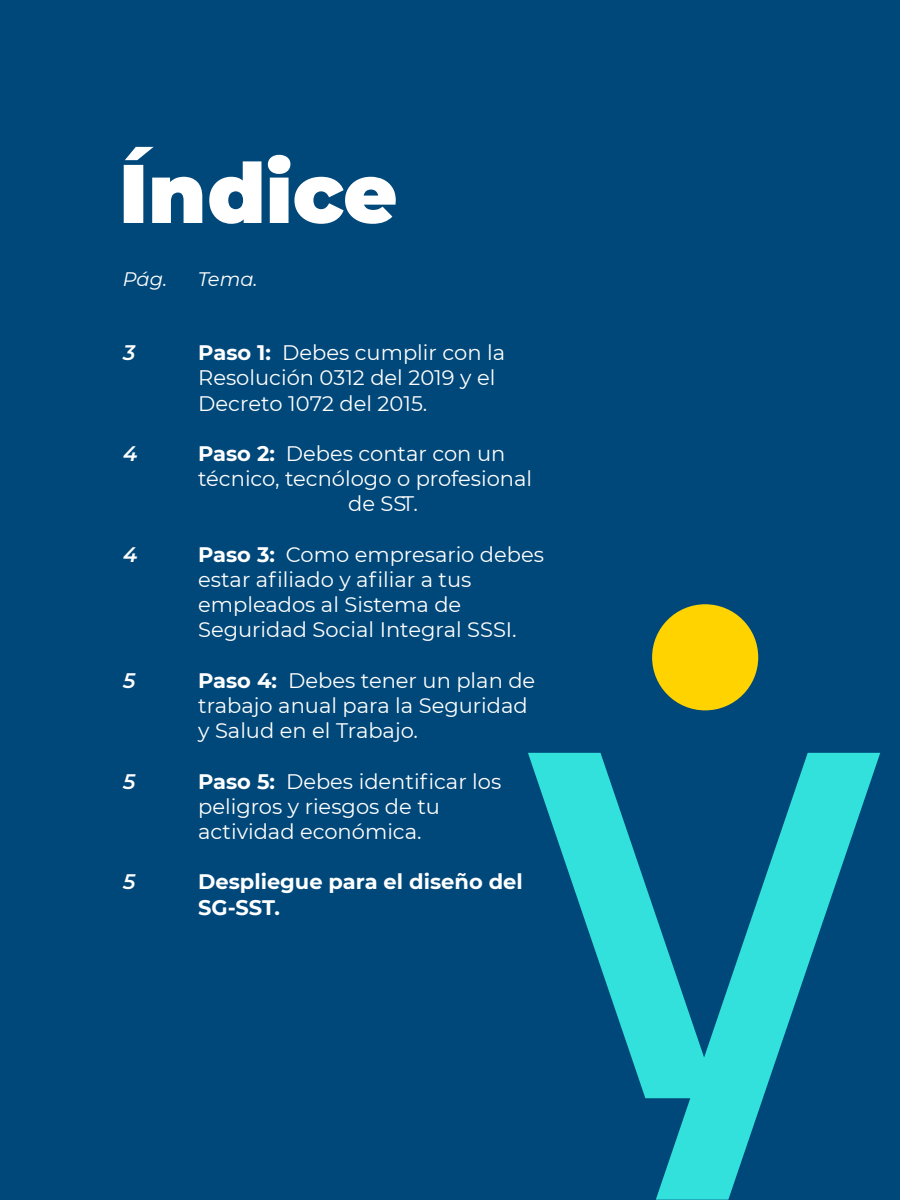
<style>
.page{position:relative;width:900px;height:1200px;background:#00487a}
.page>*{position:absolute;margin:0;border:0;box-sizing:border-box;transform-origin:0 0}
.t1{font:900 82.95px "Montserrat";color:#fff}
.t2{font:21px/25.2px "Montserrat";color:#fff}
.t3{font:700 21px/25.2px "Montserrat";color:#fff}
.t4{font:italic 600 21px "Montserrat";color:#fff}
.t5{font:italic 19.5px "Montserrat";color:#fff}
.s1{font-weight:700}
</style>
<div class="page">
<svg style="left:528px;top:753px;width:352px;height:447px"></svg>
<div style="left:652px;top:604px;width:106px;height:106px;background:#ffd300;border-radius:50%"></div>
<h1 class="t1" style="left:119px;top:131px;width:280px">Índice</h1>
<p class="t5" style="left:123px;top:265px;width:46px">Pág.</p>
<p class="t5" style="left:198px;top:265px;width:61px">Tema.</p>
<p class="t4" style="left:123px;top:338px;width:14px">3</p>
<p class="t4" style="left:123px;top:439px;width:16px">4</p>
<p class="t4" style="left:123px;top:539px;width:16px">4</p>
<p class="t4" style="left:123px;top:665px;width:14px">5</p>
<p class="t4" style="left:123px;top:766px;width:14px">5</p>
<p class="t4" style="left:123px;top:867px;width:14px">5</p>
<p class="t2" style="left:198px;top:339px;width:309px"><span class="s1">Paso 1:</span> Debes cumplir con la<br>Resolución 0312 del 2019 y el<br>Decreto 1072 del 2015.</p>
<p class="t2" style="left:198px;top:440px;width:309px"><span class="s1">Paso 2:</span> Debes contar con un</p>
<p class="t2" style="left:198px;top:465px;width:336px">técnico, tecnólogo o profesional</p>
<p class="t2" style="left:348px;top:491px;width:60px">de SS</p>
<p class="t2" style="left:402px;top:491px;width:17px">T.</p>
<p class="t2" style="left:198px;top:541px;width:347px"><span class="s1">Paso 3:</span> Como empresario debes estar afiliado y afiliar a tus empleados al Sistema de<br>Seguridad Social Integral SSSI.</p>
<p class="t2" style="left:198px;top:667px;width:339px"><span class="s1">Paso 4:</span> Debes tener un plan de trabajo anual para la Seguridad y Salud en el Trabajo.</p>
<p class="t2" style="left:198px;top:768px;width:305px"><span class="s1">Paso 5:</span> Debes identificar los peligros y riesgos de tu actividad económica.</p>
<p class="t3" style="left:198px;top:868px;width:326px">Despliegue para el diseño del<br>SG-SST.</p>
</div>
